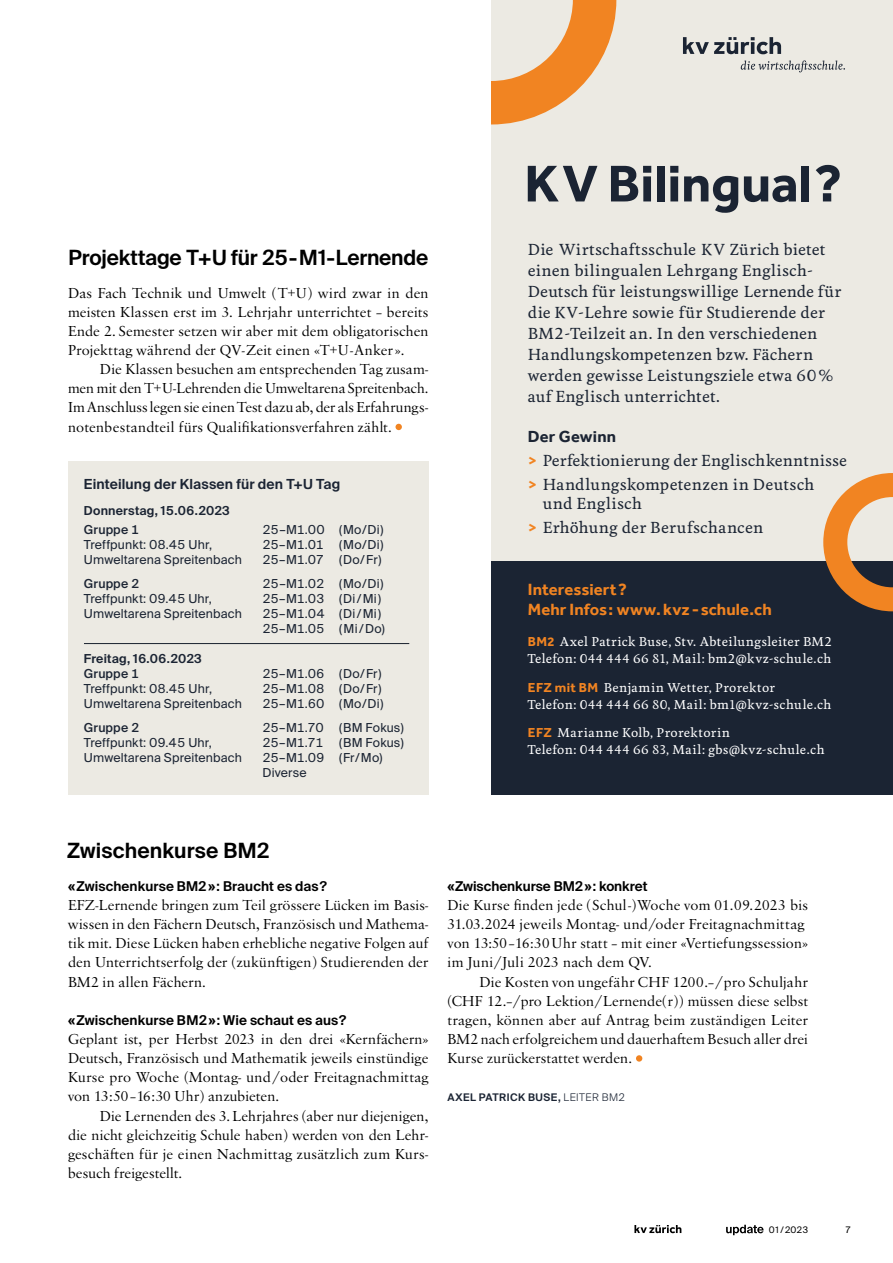
<style>
.page{position:relative;width:893px;height:1263px;background:#fff}
.page>*{position:absolute;margin:0;border:0;box-sizing:border-box;transform-origin:0 0}
.t1{font:700 53.4px "Effra";color:#1b2433}
.t2{font:600 21px "Suisse Intl";letter-spacing:-.005em;color:#000}
.t3{font:700 16.65px/20.1px "Effra";letter-spacing:.005em;color:#f18422}
.t4{font:700 16.5px "Effra";letter-spacing:.015em;color:#1b2433}
.t5{font:15px/19.2px "Savoy";letter-spacing:.02em;color:#000;text-align:justify}
.t6{font:500 15px/21px "Feijoa";letter-spacing:.02em;color:#1b2433}
.t7{font:600 13.8px "Suisse Intl";letter-spacing:.01em;color:#1b2433}
.t8{font:600 13.5px "Suisse Intl";letter-spacing:.005em;color:#000}
.t9{font:12.3px/15px "Suisse Intl";letter-spacing:.01em;color:#1b2433}
.t10{font:600 12.3px "Suisse Intl";letter-spacing:.015em;color:#1b2433}
.t11{font:500 12.3px "Suisse Intl";letter-spacing:.01em;color:#1b2433}
.t12{font:500 12px/17.4px "Feijoa";letter-spacing:.035em;color:#fff}
.t13{font:600 10.5px "Suisse Intl";letter-spacing:.045em;color:#1b2433}
.t14{font:9px "Suisse Intl";letter-spacing:.06em;color:#000}
.s1{font-family:"Effra";font-weight:700;font-size:16.5px;color:#f18422}
.s2{font-family:"Effra";font-weight:700;font-size:13.35px;color:#f18422}
.s3{font-weight:300}
</style>
<div class="page">
<svg style="left:726px;top:1225px;width:38px;height:10px"></svg>
<svg style="left:634px;top:1225px;width:47px;height:8px"></svg>
<svg style="left:636px;top:1055px;width:6px;height:6px"></svg>
<div style="left:395px;top:424px;width:7px;height:6px;background:#f18422;border-radius:50%"></div>
<div style="left:68px;top:461px;width:360px;height:334px;background:#eceae3"></div>
<div style="left:492px;top:0;width:401px;height:776px;background:#eceae3"></div>
<div style="left:492px;top:561px;width:401px;height:234px;background:#1b2433"></div>
<svg style="left:823px;top:473px;width:70px;height:138px"></svg>
<svg style="left:683px;top:37px;width:98px;height:17px"></svg>
<svg style="left:741px;top:60px;width:104px;height:12px"></svg>
<svg style="left:492px;top:0;width:124px;height:124px"></svg>
<hr style="left:84px;top:643px;width:325px;height:1px;background:#1b2433">
<h2 class="t2" style="left:69px;top:245px;width:361px">Projekttage T+U für 25-M1-Lernende</h2>
<p class="t5" style="left:68px;top:284px;width:362px">Das Fach Technik und Umwelt (T+U) wird zwar in den meisten Klassen erst im 3. Lehrjahr unterrichtet – bereits Ende 2. Semester setzen wir aber mit dem obligatorischen Projekttag während der QV-Zeit einen «T+U-Anker».</p>
<p class="t5" style="left:68px;top:360px;width:362px;text-indent:32px">Die Klassen besuchen am entsprechenden Tag zusam&shy;men mit den T+U-Lehrenden die Umweltarena Spreitenbach.<br>Im Anschluss legen sie einen Test dazu ab, der als Erfahrungs&shy;notenbestandteil fürs Qualifikationsverfahren zählt.</p>
<p class="t7" style="left:84px;top:476px;width:258px">Einteilung der Klassen für den T+U Tag</p>
<p class="t10" style="left:84px;top:503px;width:147px">Donnerstag, 15.06.2023</p>
<p class="t11" style="left:84px;top:522px;width:57px">Gruppe 1</p>
<p class="t9" style="left:263px;top:522px;width:123px">25–M1.00 (Mo/Di)</p>
<p class="t9" style="left:84px;top:537px;width:130px">Treffpunkt: 08.45 Uhr,</p>
<p class="t9" style="left:263px;top:537px;width:123px">25–M1.01 (Mo/Di)</p>
<p class="t9" style="left:84px;top:552px;width:159px">Umweltarena Spreitenbach</p>
<p class="t9" style="left:263px;top:552px;width:121px">25–M1.07 (Do/Fr)</p>
<p class="t11" style="left:84px;top:576px;width:57px">Gruppe 2</p>
<p class="t9" style="left:263px;top:576px;width:123px">25–M1.02 (Mo/Di)</p>
<p class="t9" style="left:84px;top:591px;width:129px">Treffpunkt: 09.45 Uhr,</p>
<p class="t9" style="left:263px;top:591px;width:120px">25–M1.03 (Di/Mi)</p>
<p class="t9" style="left:84px;top:606px;width:159px">Umweltarena Spreitenbach</p>
<p class="t9" style="left:263px;top:606px;width:124px">25–M1.04 (Di/Mi)<br>25–M1.05 (Mi/Do)</p>
<p class="t10" style="left:84px;top:651px;width:119px">Freitag, 16.06.2023</p>
<p class="t11" style="left:84px;top:666px;width:57px">Gruppe 1</p>
<p class="t9" style="left:263px;top:666px;width:121px">25–M1.06 (Do/Fr)</p>
<p class="t9" style="left:84px;top:681px;width:130px">Treffpunkt: 08.45 Uhr,</p>
<p class="t9" style="left:263px;top:681px;width:121px">25–M1.08 (Do/Fr)</p>
<p class="t9" style="left:84px;top:696px;width:159px">Umweltarena Spreitenbach</p>
<p class="t9" style="left:263px;top:696px;width:123px">25–M1.60 (Mo/Di)</p>
<p class="t11" style="left:84px;top:720px;width:57px">Gruppe 2</p>
<p class="t9" style="left:263px;top:720px;width:143px">25–M1.70 (BM Fokus)</p>
<p class="t9" style="left:84px;top:735px;width:129px">Treffpunkt: 09.45 Uhr,</p>
<p class="t9" style="left:263px;top:735px;width:143px">25–M1.71 (BM Fokus)</p>
<p class="t9" style="left:84px;top:750px;width:159px">Umweltarena Spreitenbach</p>
<p class="t9" style="left:263px;top:750px;width:122px">25–M1.09 (Fr/Mo)<br>Diverse</p>
<h1 class="t1" style="left:524px;top:152px;width:319px">KV Bilingual?</h1>
<p class="t6" style="left:528px;top:240px;width:315px">Die Wirtschaftsschule KV Zürich bietet einen bilingualen Lehrgang Englisch-Deutsch für leistungswillige Lernende für die KV-Lehre sowie für Studierende der BM2-Teilzeit an. In den verschiedenen Handlungskompetenzen bzw. Fächern werden gewisse Leistungsziele etwa 60 % auf Englisch unterrichtet.</p>
<p class="t4" style="left:528px;top:426px;width:90px">Der Gewinn</p>
<p class="t6" style="left:528px;top:449px;width:321px;line-height:24px"><span class="s1">&gt;</span> Perfektionierung der Englischkenntnisse <span class="s1">&gt;</span> Handlungskompetenzen in Deutsch</p>
<p class="t6" style="left:528px;top:492px;width:237px;line-height:24px;text-indent:15px">und Englisch<br><span class="s1">&gt;</span> Erhöhung der Berufschancen</p>
<p class="t3" style="left:528px;top:580px;width:246px">Interessiert?<br>Mehr Infos: www. kvz -schule.ch</p>
<p class="t12" style="left:528px;top:633px;width:306px"><span class="s2">BM2</span> Axel Patrick Buse, Stv. Abteilungsleiter BM2<br>Telefon: 044 444 66 81, Mail: bm2@kvz-schule.ch</p>
<p class="t12" style="left:528px;top:679px;width:305px"><span class="s2">EFZ mit BM</span> Benjamin Wetter, Prorektor<br>Telefon: 044 444 66 80, Mail: bm1@kvz-schule.ch</p>
<p class="t12" style="left:528px;top:724px;width:298px"><span class="s2">EFZ</span> Marianne Kolb, Prorektorin<br>Telefon: 044 444 66 83, Mail: gbs@kvz-schule.ch</p>
<h2 class="t2" style="left:67px;top:839px;width:203px">Zwischenkurse BM2</h2>
<p class="t8" style="left:68px;top:878px;width:260px">«Zwischenkurse BM2 »: Braucht es das?</p>
<p class="t5" style="left:68px;top:896px;width:362px">EFZ-Lernende bringen zum Teil grössere Lücken im Basis&shy;wissen in den Fächern Deutsch, Französisch und Mathema&shy;tik mit. Diese Lücken haben erhebliche negative Folgen auf den Unterrichtserfolg der (zukünftigen) Studierenden der BM2 in allen Fächern.</p>
<p class="t8" style="left:68px;top:1012px;width:280px">«Zwischenkurse BM2 »: Wie schaut es aus?</p>
<p class="t5" style="left:68px;top:1030px;width:362px">Geplant ist, per Herbst 2023 in den drei «Kernfächern» Deutsch, Französisch und Mathematik jeweils einstündige Kurse pro Woche (Montag- und /oder Freitagnachmittag von 13:50 –16:30 Uhr) anzubieten.</p>
<p class="t5" style="left:68px;top:1106px;width:362px;text-indent:32px">Die Lernenden des 3. Lehrjahres (aber nur diejenigen, die nicht gleichzeitig Schule haben) werden von den Lehr&shy;geschäften für je einen Nachmittag zusätzlich zum Kurs&shy;besuch freigestellt.</p>
<p class="t8" style="left:448px;top:878px;width:201px">«Zwischenkurse BM2 »: konkret</p>
<p class="t5" style="left:448px;top:896px;width:362px;text-align:left">Die Kurse finden jede (Schul-)Woche vom 01.09.2023 bis 31.03.2024 jeweils Montag- und/oder Freitagnachmittag von 13:50–16:30Uhr statt – mit einer «Vertiefungssession» im Juni/Juli 2023 nach dem QV.</p>
<p class="t5" style="left:448px;top:973px;width:362px;text-indent:32px">Die Kosten von ungefähr CHF 1200.–/pro Schuljahr (CHF 12.–/pro Lektion/Lernende(r)) müssen diese selbst tragen, können aber auf Antrag beim zuständigen Leiter BM2 nach erfolgreichem und dauerhaftem Besuch aller drei Kurse zurückerstattet werden.</p>
<p class="t13" style="left:448px;top:1091px;width:179px">AXEL PATRICK BUSE, <span class="s3">LEITER BM2</span></p>
<p class="t14" style="left:769px;top:1225px;width:41px">01/2023</p>
<p class="t14" style="left:846px;top:1225px;width:6px">7</p>
</div>
